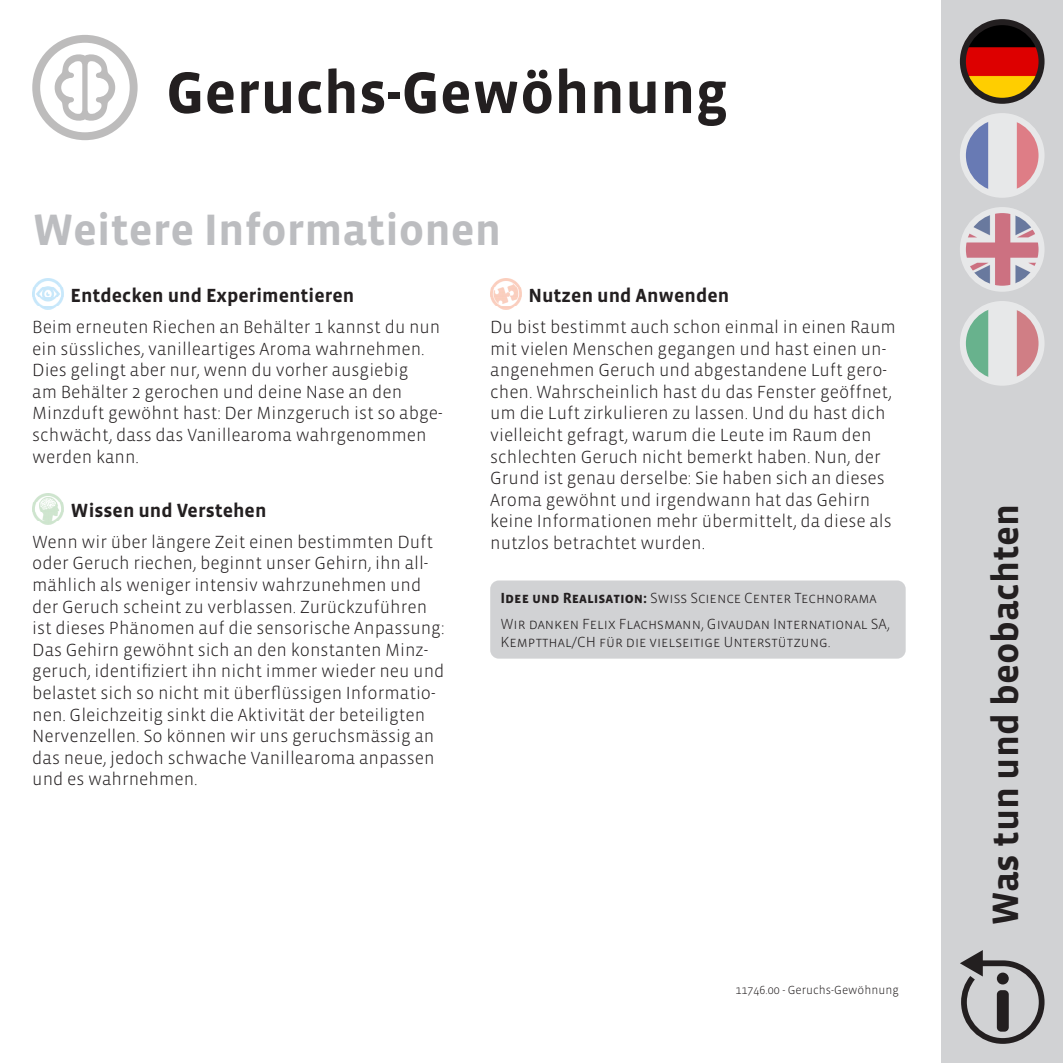
<style>
.page{position:relative;width:1063px;height:1063px;background:#fff}
.page>*{position:absolute;margin:0;border:0;box-sizing:border-box;transform-origin:0 0}
.Haupttitel{font:700 60px "Vista Sans OT";color:#231f20}
.t1{font:700 45px "Vista Sans OT";color:#bcbdc0}
.t2{font:700 37.5px "Vista Sans OT";color:#231f20}
.Rückseitentitel{font:700 19.5px "Vista Sans OT";color:#231f20}
.Rückseitentext{font:300 18px/21.6px "Vista Sans OT";color:#231f20}
.Paragraph_Style_1{font:300 15px/18px "Vista Sans OT";color:#231f20}
.Rückseitentext-2{font:300 12px "Vista Sans OT";color:#231f20}
.s1{font-weight:700}
</style>
<div class="page">
<div style="left:942px;top:0;width:121px;height:1063px;background:#d1d2d4"></div>
<svg style="left:32px;top:35px;width:106px;height:105px"></svg>
<img style="left:963px;top:22px;width:79px;height:79px;border-radius:39px">
<div style="left:960px;top:19px;width:85px;height:85px;border:6px solid #231f20;border-radius:50%"></div>
<img style="left:963px;top:116px;width:79px;height:79px;border-radius:39px">
<div style="left:960px;top:113px;width:85px;height:85px;border:6px solid #fff;border-radius:50%"></div>
<img style="left:963px;top:212px;width:75px;height:73px">
<div style="left:960px;top:207px;width:85px;height:85px;border:6px solid #fff;border-radius:50%"></div>
<img style="left:963px;top:304px;width:79px;height:79px;border-radius:39px">
<div style="left:960px;top:301px;width:85px;height:85px;border:6px solid #fff;border-radius:50%"></div>
<svg style="left:960px;top:950px;width:85px;height:94px"></svg>
<div style="left:997px;top:990px;width:12px;height:42px;background:#231f20;border-radius:4px"></div>
<div style="left:997px;top:973px;width:12px;height:11px;background:#231f20;border-radius:6px"></div>
<img style="left:32px;top:279px;width:31px;height:30px">
<img style="left:32px;top:493px;width:31px;height:31px">
<img style="left:490px;top:279px;width:31px;height:30px">
<div style="left:490px;top:580px;width:416px;height:79px;background:#d1d2d4;border-radius:9px"></div>
<p class="Haupttitel" style="left:166px;top:62px;width:563px">Geruchs-Gewöhnung</p>
<h2 class="t1" style="left:32px;top:207px;width:471px">Weitere Informationen</h2>
<p class="Rückseitentitel" style="left:71px;top:286px;width:285px">Entdecken und Experimentieren</p>
<p class="Rückseitentitel" style="left:528px;top:286px;width:202px">Nutzen und Anwenden</p>
<p class="Rückseitentext" style="left:32px;top:316px;width:412px">Beim erneuten Riechen an Behälter 1 kannst du nun ein süssliches, vanilleartiges Aroma wahrnehmen.<br>Dies gelingt aber nur, wenn du vorher ausgiebig<br>am Behälter 2 gerochen und deine Nase an den Minzduft gewöhnt hast: Der Minzgeruch ist so abge&shy;schwächt, dass das Vanillearoma wahrgenommen werden kann.</p>
<p class="Rückseitentext" style="left:490px;top:316px;width:407px">Du bist bestimmt auch schon einmal in einen Raum mit vielen Menschen gegangen und hast einen un&shy;angenehmen Geruch und abgestandene Luft gero&shy;chen. Wahrscheinlich hast du das Fenster geöffnet, um die Luft zirkulieren zu lassen. Und du hast dich vielleicht gefragt, warum die Leute im Raum den schlechten Geruch nicht bemerkt haben. Nun, der Grund ist genau derselbe: Sie haben sich an dieses Aroma gewöhnt und irgendwann hat das Gehirn keine Informationen mehr übermittelt, da diese als</p>
<p class="Rückseitentext" style="left:32px;top:531px;width:402px">Wenn wir über längere Zeit einen bestimmten Duft</p>
<p class="Rückseitentext" style="left:490px;top:532px;width:216px">nutzlos betrachtet wurden.</p>
<p class="Rückseitentext" style="left:32px;top:553px;width:414px">oder Geruch riechen, beginnt unser Gehirn, ihn all&shy;mählich als weniger intensiv wahrzunehmen und der Geruch scheint zu verblassen. Zurückzuführen ist dieses Phänomen auf die sensorische Anpassung:<br>Das Gehirn gewöhnt sich an den konstanten Minz&shy;geruch, identifiziert ihn nicht immer wieder neu und belastet sich so nicht mit überflüssigen Informatio&shy;nen. Gleichzeitig sinkt die Aktivität der beteiligten Nervenzellen. So können wir uns geruchsmässig an das neue, jedoch schwache Vanillearoma anpassen und es wahrnehmen.</p>
<p class="Rückseitentitel" style="left:71px;top:500px;width:197px">Wissen und Verstehen</p>
<p class="Paragraph_Style_1" style="left:500px;top:589px;width:378px"><span class="s1">Idee und Realisation:</span> Swiss Science Center Technorama</p>
<p class="Paragraph_Style_1" style="left:500px;top:615px;width:391px">Wir danken Felix Flachsmann, Givaudan International SA,<br>Kemptthal/CH für die vielseitige Unterstützung.</p>
<p class="Rückseitentext-2" style="left:736px;top:983px;width:165px">11746.00 - Geruchs-Gewöhnung</p>
<h3 class="t2" style="left:986px;top:926px;width:424px;rotate:-90deg">Was tun und beobachten</h3>
</div>
